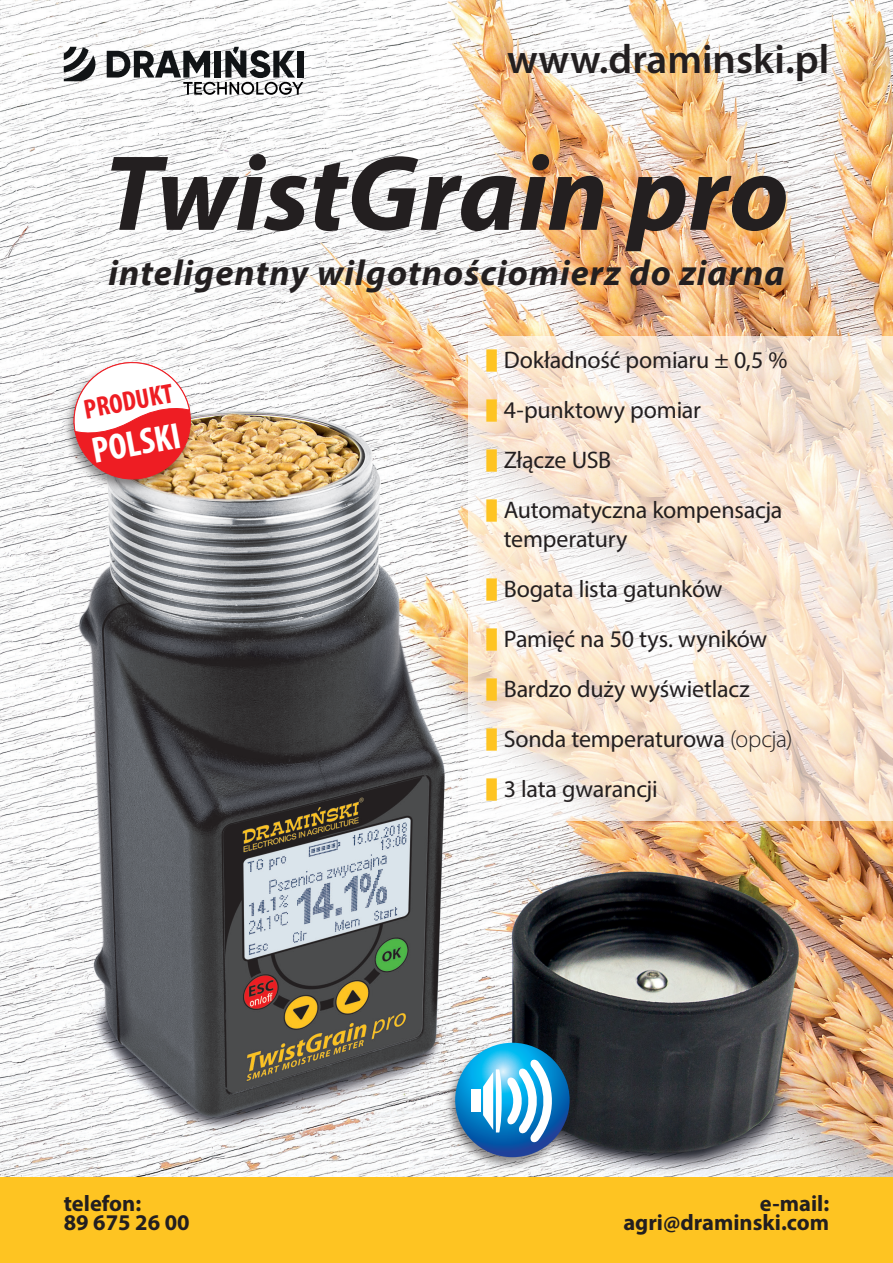
<style>
.page{position:relative;width:893px;height:1263px;background:#fff}
.page>*{position:absolute;margin:0;border:0;box-sizing:border-box;transform-origin:0 0}
.t1{font:italic 700 108px "Myriad Pro";color:#231f20}
.t2{font:600 40.95px "Myriad Pro";color:#231f20}
.t3{font:700 condensed 36.9px "Myriad Pro";color:#fff}
.t4{font:italic 700 36px "Myriad Pro";letter-spacing:.03em;color:#231f20}
.t5{font:700 condensed 27.75px "Myriad Pro";color:#ee1d23}
.t6{font:24px/28.8px "Myriad Pro";letter-spacing:-.01em;color:#231f20}
.t7{font:700 22.5px "Myriad Pro";color:#231f20}
.s1{font-weight:300}
</style>
<div class="page">
<img style="left:0;top:0;width:893px;height:1177px">
<svg style="left:468px;top:336px;width:425px;height:485px"></svg>
<div style="left:0;top:1177px;width:893px;height:86px;background:#fec422"></div>
<svg style="left:64px;top:47px;width:31px;height:34px"></svg>
<svg style="left:107px;top:47px;width:196px;height:48px"></svg>
<div style="left:63px;top:360px;width:133px;height:133px;background:#231f20;opacity:.5"></div>
<svg style="left:68px;top:357px;width:127px;height:128px"></svg>
<div style="left:444px;top:1040px;width:130px;height:131px;background:#231f20;opacity:.5"></div>
<svg style="left:455px;top:1043px;width:115px;height:114px"></svg>
<div style="left:472px;top:1090px;width:9px;height:22px;background:#fff"></div>
<svg style="left:483px;top:1059px;width:73px;height:84px"></svg>
<svg style="left:486px;top:349px;width:11px;height:23px"></svg>
<svg style="left:486px;top:399px;width:11px;height:23px"></svg>
<svg style="left:486px;top:449px;width:11px;height:23px"></svg>
<svg style="left:486px;top:500px;width:11px;height:22px"></svg>
<svg style="left:486px;top:578px;width:11px;height:23px"></svg>
<svg style="left:486px;top:628px;width:11px;height:23px"></svg>
<svg style="left:486px;top:678px;width:11px;height:23px"></svg>
<svg style="left:486px;top:729px;width:11px;height:22px"></svg>
<svg style="left:486px;top:779px;width:11px;height:22px"></svg>
<p class="t2" style="left:507px;top:33px;width:323px">www.draminski.pl</p>
<p class="t1" style="left:104px;top:123px;width:687px">TwistGrain pro</p>
<p class="t4" style="left:109px;top:250px;width:677px">inteligentny wilgotnościomierz do ziarna</p>
<p class="t5" style="left:81px;top:392px;width:92px;rotate:-10deg">PRODUKT</p>
<p class="t3" style="left:88px;top:428px;width:91px;rotate:-10deg">POLSKI</p>
<p class="t7" style="left:64px;top:1188px;width:79px">telefon:</p>
<p class="t7" style="left:64px;top:1208px;width:128px">89 675 26 00</p>
<p class="t6" style="left:504px;top:345px;width:285px">Dokładność pomiaru ± 0,5 %</p>
<p class="t6" style="left:504px;top:395px;width:199px">4-punktowy pomiar</p>
<p class="t6" style="left:504px;top:445px;width:109px">Złącze USB</p>
<p class="t6" style="left:504px;top:495px;width:280px">Automatyczna kompensacja temperatury</p>
<p class="t6" style="left:504px;top:574px;width:220px">Bogata lista gatunków</p>
<p class="t6" style="left:504px;top:624px;width:265px">Pamięć na 50 tys. wyników</p>
<p class="t6" style="left:504px;top:674px;width:248px">Bardzo duży wyświetlacz</p>
<p class="t6" style="left:504px;top:724px;width:290px">Sonda temperaturowa <span class="s1">(opcja)</span></p>
<p class="t6" style="left:504px;top:774px;width:156px">3 lata gwarancji</p>
<p class="t7" style="left:760px;top:1188px;width:71px">e-mail:</p>
<p class="t7" style="left:623px;top:1208px;width:207px">agri@draminski.com</p>
</div>
